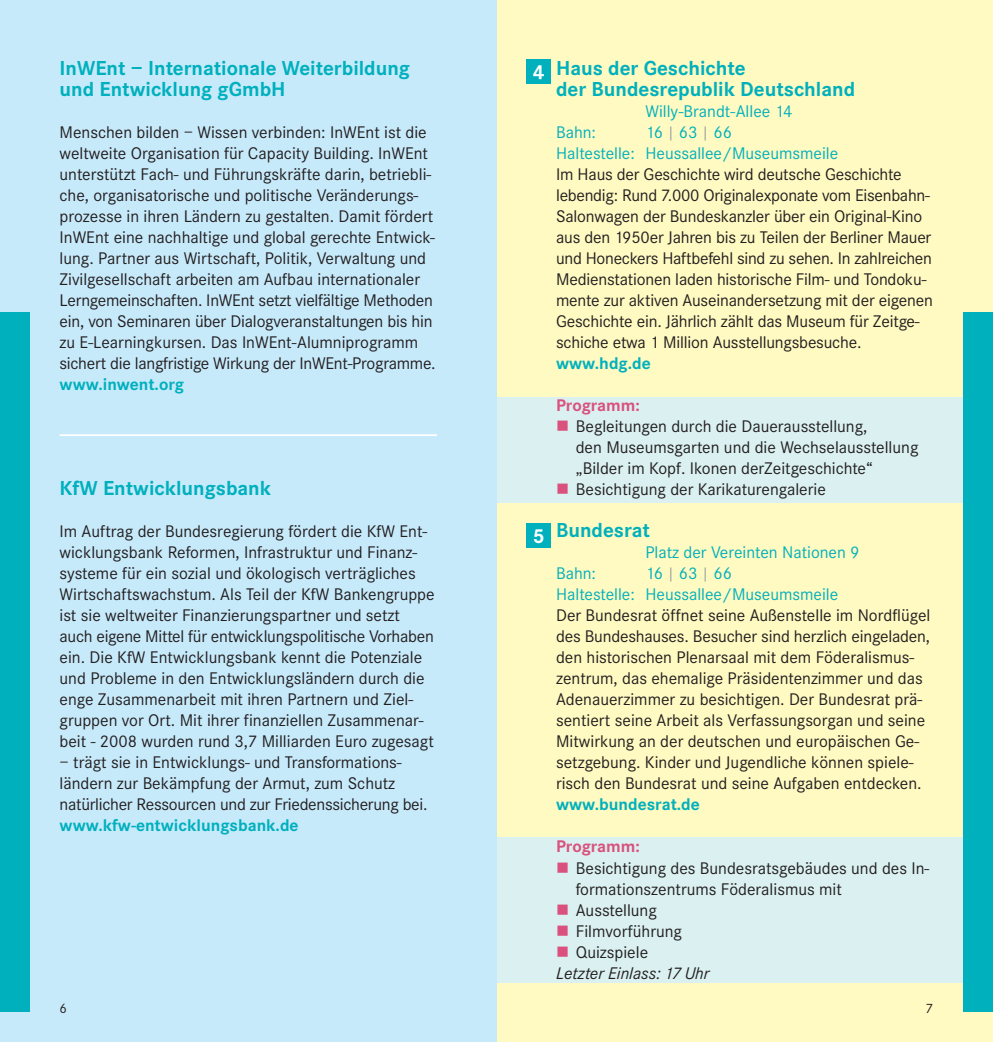
<style>
.page{position:relative;width:993px;height:1042px;background:#fff}
.page>*{position:absolute;margin:0;border:0;box-sizing:border-box;transform-origin:0 0}
.t1{font:700 21px/21px "Corporate S";color:#00b0bd}
.t2{font:700 21px "Corporate S";color:#fff}
.t3{font:17.5px/21px "Corporate S";color:#231f20}
.t4{font:17.5px/21px "Corporate S";color:#00b0bd}
.t5{font:700 17.5px "Corporate S";color:#00b0bd}
.t6{font:italic 17.5px/21px "Corporate S";color:#231f20}
.t7{font:700 17.5px "Corporate S";color:#d9517c}
.t8{font:14px "Corporate S";color:#231f20}
.s1{font-size:14px;color:#939598}
.s2{color:#d9517c}
.s3{font-style:normal}
</style>
<div class="page">
<div style="left:496px;top:0;width:496px;height:1042px;background:#fffac1"></div>
<div style="left:497px;top:397px;width:495px;height:105px;background:#daf0f1"></div>
<div style="left:496px;top:837px;width:496px;height:145px;background:#daf0f1"></div>
<div style="left:0;top:0;width:496px;height:1042px;background:#c7eafb"></div>
<div style="left:0;top:313px;width:30px;height:699px;background:#00b0bd"></div>
<div style="left:962px;top:313px;width:30px;height:699px;background:#00b0bd"></div>
<div style="left:526px;top:523px;width:25px;height:25px;background:#00b0bd"></div>
<div style="left:526px;top:60px;width:25px;height:24px;background:#00b0bd"></div>
<hr style="left:60px;top:434px;width:377px;height:2px;background:#fff">
<p class="t1" style="left:60px;top:60px;width:352px">InWEnt – Internationale Weiterbildung</p>
<p class="t2" style="left:532px;top:65px;width:13px">4</p>
<p class="t1" style="left:60px;top:81px;width:227px">und Entwicklung gGmbH</p>
<p class="t3" style="left:60px;top:124px;width:377px">Menschen bilden – Wissen verbinden: InWEnt ist die weltweite Organisation für Capacity Building. InWEnt unterstützt Fach- und Führungskräfte darin, betriebli&shy;che, organisatorische und politische Veränderungs&shy;prozesse in ihren Ländern zu gestalten. Damit fördert InWEnt eine nachhaltige und global gerechte Entwick&shy;lung. Partner aus Wirtschaft, Politik, Verwaltung und Zivilgesellschaft arbeiten am Aufbau internationaler Lerngemeinschaften. InWEnt setzt vielfältige Methoden ein, von Seminaren über Dialogveranstaltungen bis hin zu E-Learningkursen. Das InWEnt-Alumniprogramm sichert die langfristige Wirkung der InWEnt-Programme.</p>
<p class="t5" style="left:60px;top:379px;width:126px">www.inwent.org</p>
<p class="t1" style="left:60px;top:480px;width:213px">KfW Entwicklungsbank</p>
<p class="t3" style="left:60px;top:523px;width:376px">Im Auftrag der Bundesregierung fördert die KfW Ent&shy;wicklungsbank Reformen, Infrastruktur und Finanz&shy;systeme für ein sozial und ökologisch verträgliches Wirtschaftswachstum. Als Teil der KfW Bankengruppe ist sie weltweiter Finanzierungspartner und setzt auch eigene Mittel für entwicklungspolitische Vorhaben ein. Die KfW Entwicklungsbank kennt die Potenziale und Probleme in den Entwicklungsländern durch die enge Zusammenarbeit mit ihren Partnern und Ziel&shy;gruppen vor Ort. Mit ihrer finanziellen Zusammenar&shy;beit - 2008 wurden rund 3,7 Milliarden Euro zugesagt</p>
<p class="t3" style="left:60px;top:754px;width:369px">– trägt sie in Entwicklungs- und Transformations - ländern zur Bekämpfung der Armut, zum Schutz natürlicher Ressourcen und zur Friedenssicherung bei.</p>
<p class="t5" style="left:60px;top:820px;width:240px">www.kfw-entwicklungsbank.de</p>
<p class="t2" style="left:532px;top:529px;width:13px">5</p>
<p class="t1" style="left:556px;top:60px;width:300px">Haus der Geschichte<br>der Bundesrepublik Deutschland</p>
<p class="t4" style="left:645px;top:103px;width:148px">Willy-Brandt-Allee 14</p>
<p class="t4" style="left:556px;top:124px;width:41px">Bahn:</p>
<p class="t4" style="left:556px;top:124px;width:283px;text-indent:89px">16 <span class="s1">|</span> 63 <span class="s1">|</span> 66<br>Haltestelle: Heussallee/Museumsmeile</p>
<p class="t3" style="left:556px;top:166px;width:378px">Im Haus der Geschichte wird deutsche Geschichte lebendig: Rund 7.000 Originalexponate vom Eisenbahn-Salonwagen der Bundeskanzler über ein Original-Kino aus den 1950er Jahren bis zu Teilen der Berliner Mauer und Honeckers Haftbefehl sind zu sehen. In zahlreichen Medienstationen laden historische Film- und Tondoku&shy;mente zur aktiven Auseinandersetzung mit der eigenen Geschichte ein. Jährlich zählt das Museum für Zeitge&shy;schiche etwa 1 Million Ausstellungsbesuche.</p>
<p class="t5" style="left:556px;top:358px;width:96px">www.hdg.de</p>
<p class="t7" style="left:556px;top:400px;width:85px">Programm:</p>
<p class="t3" style="left:575px;top:418px;width:344px;text-indent:-20px"><span class="s2">■</span> Begleitungen durch die Dauerausstellung,<br>den Museumsgarten und die Wechselausstellung „Bilder im Kopf. Ikonen derZeitgeschichte“</p>
<p class="t3" style="left:556px;top:481px;width:271px"><span class="s2">■</span> Besichtigung der Karikaturengalerie</p>
<p class="t1" style="left:556px;top:522px;width:95px">Bundesrat</p>
<p class="t4" style="left:645px;top:544px;width:216px">Platz der Vereinten Nationen 9</p>
<p class="t4" style="left:556px;top:565px;width:41px">Bahn:</p>
<p class="t4" style="left:556px;top:565px;width:283px;text-indent:89px">16 <span class="s1">|</span> 63 <span class="s1">|</span> 66<br>Haltestelle: Heussallee/Museumsmeile</p>
<p class="t3" style="left:556px;top:607px;width:375px">Der Bundesrat öffnet seine Außenstelle im Nordflügel des Bundeshauses. Besucher sind herzlich eingeladen, den historischen Plenarsaal mit dem Föderalismus&shy;zentrum, das ehemalige Präsidentenzimmer und das Adenauerzimmer zu besichtigen. Der Bundesrat prä&shy;sentiert seine Arbeit als Verfassungsorgan und seine Mitwirkung an der deutschen und europäischen Ge&shy;setzgebung. Kinder und Jugendliche können spiele&shy;risch den Bundesrat und seine Aufgaben entdecken.</p>
<p class="t5" style="left:556px;top:799px;width:145px">www.bundesrat.de</p>
<p class="t7" style="left:556px;top:841px;width:85px">Programm:</p>
<p class="t3" style="left:575px;top:859px;width:355px;text-indent:-20px"><span class="s2">■</span> Besichtigung des Bundesratsgebäudes und des In&shy;formationszentrums Föderalismus mit</p>
<p class="t3" style="left:556px;top:901px;width:102px"><span class="s2">■</span> Ausstellung</p>
<p class="t3" style="left:556px;top:922px;width:127px"><span class="s2">■</span> Filmvorführung</p>
<p class="t6" style="left:556px;top:943px;width:155px"><span class="s2">■</span> <span class="s3">Quizspiele<br></span>Letzter Einlass: 17 Uhr</p>
<p class="t8" style="left:60px;top:1003px;width:9px">6</p>
<p class="t8" style="left:925px;top:1003px;width:9px">7</p>
</div>
